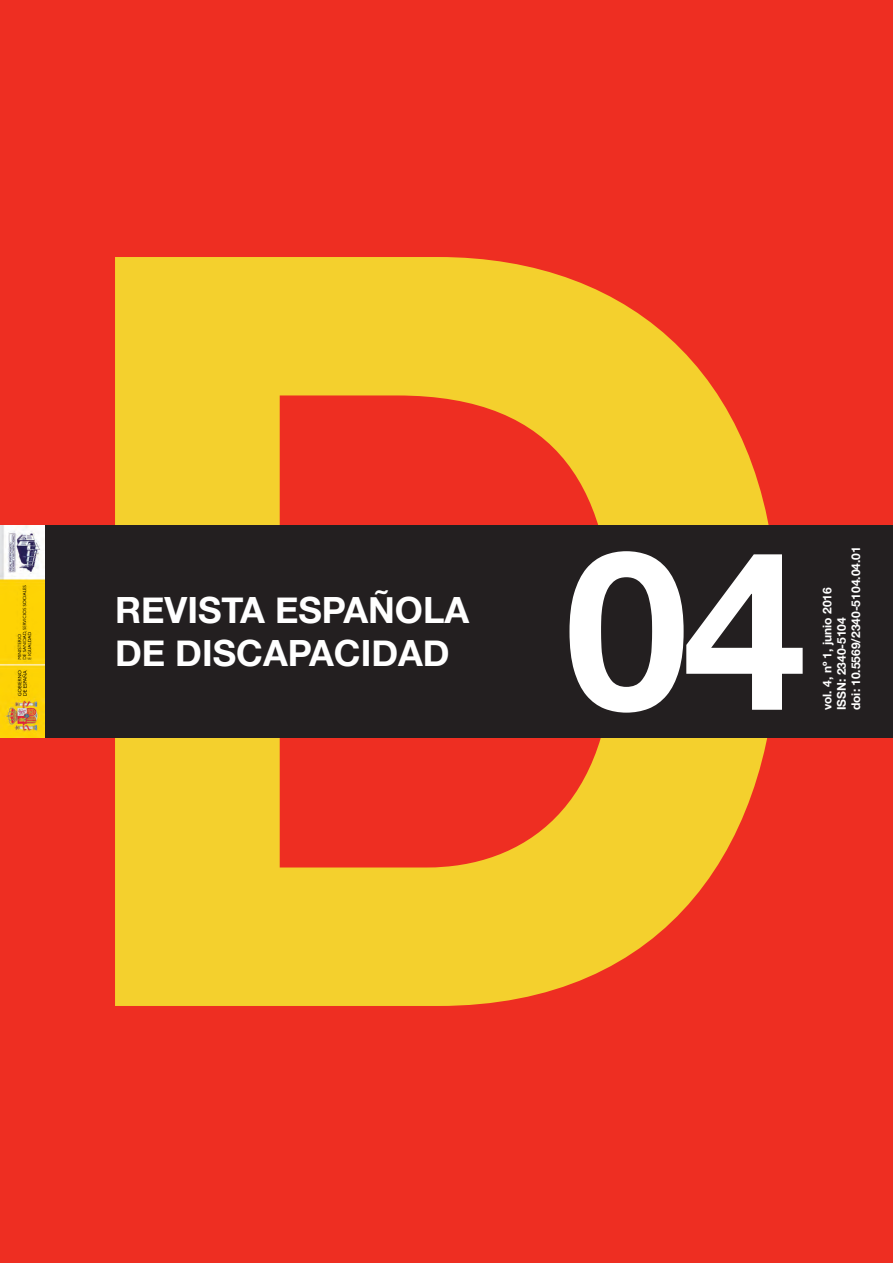
<style>
.page{position:relative;width:893px;height:1263px;background:#ee2e22}
.page>*{position:absolute;margin:0;border:0;box-sizing:border-box;transform-origin:0 0}
.t1{font:700 222px "Helvetica Neue";color:#fff}
.t2{font:700 36.15px "Helvetica Neue";color:#fff}
.t3{font:700 12px "Helvetica Neue";color:#fff}
</style>
<div class="page">
<svg style="left:115px;top:257px;width:654px;height:749px;fill:#f4d02d"></svg>
<div style="left:0;top:525px;width:893px;height:213px;background:#231f20"></div>
<img style="left:0;top:525px;width:45px;height:213px">
<p class="t2" style="left:115px;top:577px;width:356px">REVISTA ESPAÑOLA</p>
<p class="t2" style="left:115px;top:621px;width:336px">DE DISCAPACIDAD</p>
<p class="t1" style="left:565px;top:430px;width:243px">04</p>
<p class="t3" style="left:845px;top:710px;width:165px;rotate:-90deg">doi: 10.5569/2340-5104.04.01</p>
<p class="t3" style="left:816px;top:710px;width:124px;rotate:-90deg">vol. 4, nº 1, junio 2016</p>
<p class="t3" style="left:831px;top:710px;width:94px;rotate:-90deg">ISSN: 2340-5104</p>
</div>
